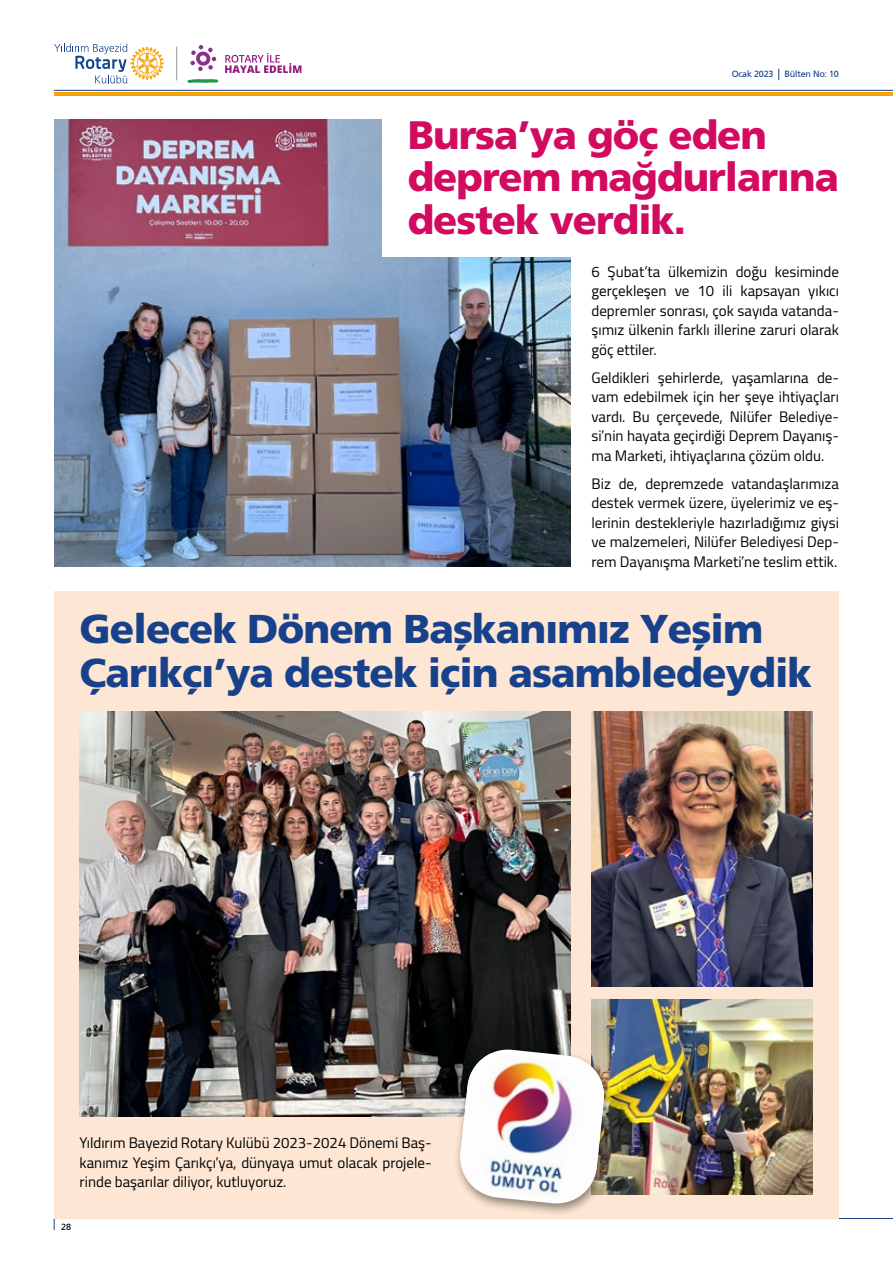
<style>
.page{position:relative;width:893px;height:1263px;background:#fff}
.page>*{position:absolute;margin:0;border:0;box-sizing:border-box;transform-origin:0 0}
.t1{font:900 40.2px/43.2px "Frutiger";letter-spacing:-.025em;color:#17418a}
.t2{font:900 39.75px/42.6px "Frutiger";letter-spacing:-.025em;color:#d20a60}
.t3{font:15px/19.5px "Cairo";color:#000;text-align:justify}
.t4{font:9px "Frutiger";letter-spacing:-.025em;color:#17418a}
.t5{font:9px "Frutiger";color:#000}
</style>
<div class="page">
<hr style="left:54px;top:92px;width:839px;height:3px;background:#f7a400">
<hr style="left:54px;top:90px;width:839px;height:1px;background:#17418a">
<hr style="left:54px;top:1218px;width:839px;height:1px;background:#17418a">
<hr style="left:176px;top:47px;width:1px;height:33px;background:#9c9a9c">
<svg style="left:54px;top:43px;width:110px;height:40px"></svg>
<svg style="left:225px;top:53px;width:76px;height:20px"></svg>
<svg style="left:190px;top:45px;width:26px;height:26px"></svg>
<svg style="left:187px;top:79px;width:31px;height:4px"></svg>
<hr style="left:892px;top:835px;width:1px;height:383px;background:#17418a">
<div style="left:54px;top:591px;width:785px;height:627px;background:#fde6d3"></div>
<img style="left:54px;top:119px;width:516px;height:448px">
<div style="left:382px;top:111px;width:241px;height:146px;background:#fff"></div>
<img style="left:591px;top:712px;width:221px;height:274px">
<img style="left:80px;top:712px;width:490px;height:405px">
<img style="left:591px;top:999px;width:221px;height:196px">
<div style="left:453px;top:1045px;width:161px;height:171px;background:#000;opacity:.42"></div>
<svg style="left:458px;top:1047px;width:148px;height:158px"></svg>
<img style="left:459px;top:1053px;width:146px;height:147px">
<p class="t4" style="left:732px;top:69px;width:109px">Ocak 2023 Bülten No: 10</p>
<h2 class="t2" style="left:408px;top:113px;width:433px">Bursa’ya göç eden deprem mağdurlarına destek verdik.</h2>
<p class="t3" style="left:591px;top:262px;width:249px">6 Şubat’ta ülkemizin doğu kesiminde gerçekleşen ve 10 ili kapsayan yıkıcı depremler sonrası, çok sayıda vatanda&shy;şımız ülkenin farklı illerine zaruri olarak göç ettiler.</p>
<p class="t3" style="left:591px;top:368px;width:249px">Geldikleri şehirlerde, yaşamlarına de&shy;vam edebilmek için her şeye ihtiyaçları vardı. Bu çerçevede, Nilüfer Belediye&shy;si’nin hayata geçirdiği Deprem Dayanış&shy;ma Marketi, ihtiyaçlarına çözüm oldu.</p>
<p class="t3" style="left:591px;top:474px;width:249px">Biz de, depremzede vatandaşlarımıza destek vermek üzere, üyelerimiz ve eş&shy;lerinin destekleriyle hazırladığımız giysi ve malzemeleri, Nilüfer Belediyesi Dep&shy;rem Dayanışma Marketi’ne teslim ettik.</p>
<h1 class="t1" style="left:80px;top:607px;width:734px">Gelecek Dönem Başkanımız Yeşim<br>Çarıkçı’ya destek için asambledeydik</h1>
<p class="t3" style="left:80px;top:1133px;width:353px">Yıldırım Bayezid Rotary Kulübü 2023-2024 Dönemi Baş&shy;kanımız Yeşim Çarıkçı’ya, dünyaya umut olacak projele&shy;rinde başarılar diliyor, kutluyoruz.</p>
<p class="t5" style="left:61px;top:1222px;width:11px">28</p>
</div>
